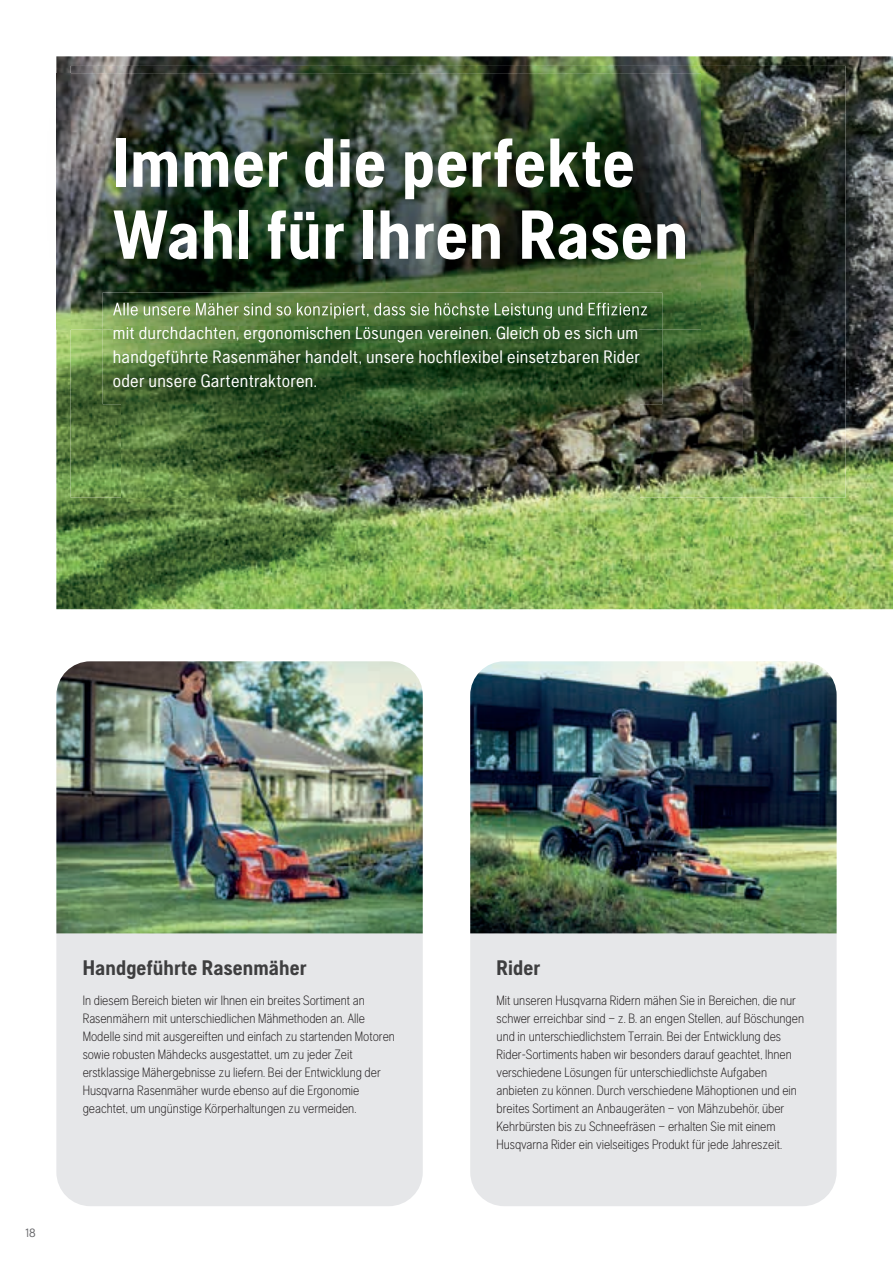
<style>
.page{position:relative;width:893px;height:1263px;background:#fff}
.page>*{position:absolute;margin:0;border:0;box-sizing:border-box;transform-origin:0 0}
.t1{font:700 69px/72px "Husqvarna Gothic";letter-spacing:.005em;color:#fff}
.t2{font:700 21px "Husqvarna Gothic";letter-spacing:.005em;color:#3e3e3f}
.t3{font:18px/24px "Husqvarna Gothic";letter-spacing:.015em;color:#fff;text-align:justify}
.t4{font:300 13.5px/18px "Husqvarna Gothic";color:#231f20}
.t5{font:12px "Husqvarna Gothic";color:#69696c}
</style>
<div class="page">
<img style="left:56px;top:56px;width:837px;height:553px">
<div style="left:56px;top:933px;width:367px;height:273px;background:#e6e7e9"></div>
<div style="left:470px;top:933px;width:367px;height:273px;background:#e6e7e9"></div>
<img style="left:56px;top:661px;width:367px;height:272px">
<img style="left:470px;top:661px;width:367px;height:272px">
<img style="left:71px;top:66px;width:774px;height:47px">
<img style="left:743px;top:113px;width:102px;height:384px">
<img style="left:71px;top:330px;width:51px;height:167px">
<img style="left:639px;top:330px;width:104px;height:167px">
<img style="left:122px;top:404px;width:517px;height:93px">
<img style="left:103px;top:330px;width:559px;height:74px">
<img style="left:114px;top:330px;width:524px;height:13px">
<img style="left:56px;top:73px;width:698px;height:257px">
<img style="left:113px;top:303px;width:535px;height:16px">
<img style="left:114px;top:326px;width:524px;height:4px">
<h1 class="t1" style="left:113px;top:126px;width:577px">Immer die perfekte<br>Wahl für Ihren Rasen</h1>
<h3 class="t3" style="left:113px;top:321px;width:529px">mit durchdachten, ergonomischen Lösungen vereinen. Gleich ob es sich um handgeführte Rasenmäher handelt, unsere hochflexibel einsetzbaren Rider oder unsere Gartentraktoren.</h3>
<p class="t5" style="left:26px;top:1226px;width:12px">18</p>
<h2 class="t2" style="left:83px;top:955px;width:226px">Handgeführte Rasenmäher</h2>
<p class="t4" style="left:83px;top:992px;width:314px">In diesem Bereich bieten wir Ihnen ein breites Sortiment an Rasenmähern mit unterschiedlichen Mähmethoden an. Alle Modelle sind mit ausgereiften und einfach zu startenden Motoren sowie robusten Mähdecks ausgestattet, um zu jeder Zeit erstklassige Mähergebnisse zu liefern. Bei der Entwicklung der Husqvarna Rasenmäher wurde ebenso auf die Ergonomie geachtet, um ungünstige Körperhaltungen zu vermeiden.</p>
<h2 class="t2" style="left:497px;top:955px;width:45px">Rider</h2>
<p class="t4" style="left:497px;top:992px;width:309px">Mit unseren Husqvarna Ridern mähen Sie in Bereichen, die nur schwer erreichbar sind – z. B. an engen Stellen, auf Böschungen und in unterschiedlichstem Terrain. Bei der Entwicklung des Rider-Sortiments haben wir besonders darauf geachtet, Ihnen verschiedene Lösungen für unterschiedlichste Aufgaben anbieten zu können. Durch verschiedene Mähoptionen und ein breites Sortiment an Anbaugeräten – von Mähzubehör, über Kehrbürsten bis zu Schneefräsen – erhalten Sie mit einem Husqvarna Rider ein vielseitiges Produkt für jede Jahreszeit.</p>
</div>
